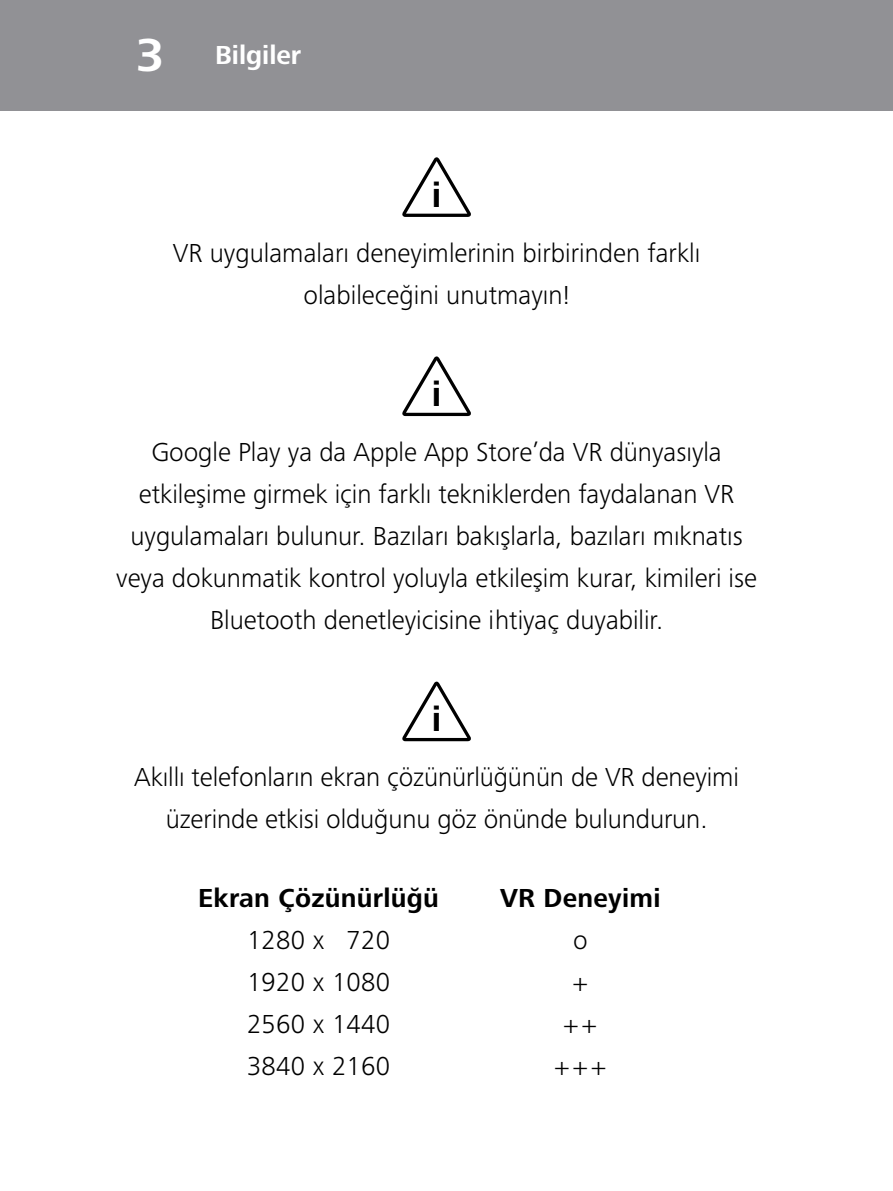
<style>
.page{position:relative;width:893px;height:1191px;background:#fff}
.page>*{position:absolute;margin:0;border:0;box-sizing:border-box;transform-origin:0 0}
.t1{font:700 36px "Zeiss Frutiger Next Pro";color:#000}
.t2{font:300 27px/42px "Zeiss Frutiger Next Pro";color:#000;text-align:center}
.t3{font:700 27px "Zeiss Frutiger Next Pro";letter-spacing:.01em;color:#000}
.t4{font:700 27px "Zeiss Frutiger Next Pro";color:#fff}
.s1{font-size:48px}
.s2{font-weight:700}
.s3{color:#fff}
</style>
<div class="page">
<div style="left:0;top:0;width:893px;height:111px;background:#919195"></div>
<svg style="left:402px;top:157px;width:69px;height:60px"></svg>
<svg style="left:402px;top:356px;width:69px;height:60px"></svg>
<svg style="left:402px;top:681px;width:69px;height:60px"></svg>
<p class="t4" style="left:136px;top:40px;width:167px"><span class="s1">3</span> Bilgiler</p>
<h1 class="t1" style="left:432px;top:174px;width:11px">i</h1>
<p class="t2" style="left:173px;top:232px;width:529px">VR uygulamaları deneyimlerinin birbirinden farklı olabileceğini unutmayın!</p>
<h1 class="t1" style="left:432px;top:373px;width:11px">i</h1>
<p class="t2" style="left:116px;top:431px;width:642px">Google Play ya da Apple App Store’da VR dünyasıyla etkileşime girmek için farklı tekniklerden faydalanan VR uygulamaları bulunur. Bazıları bakışlarla, bazıları mıknatıs veya dokunmatik kontrol yoluyla etkileşim kurar, kimileri ise Bluetooth denetleyicisine ihtiyaç duyabilir.</p>
<h1 class="t1" style="left:432px;top:698px;width:11px">i</h1>
<p class="t2" style="left:134px;top:756px;width:606px">Akıllı telefonların ekran çözünürlüğünün de VR deneyimi üzerinde etkisi olduğunu göz önünde bulundurun.</p>
<p class="t2" style="left:198px;top:876px;width:242px"><span class="s2">Ekran Çözünürlüğü<br></span>1280 x <span class="s3">1</span>720<br>1920 x 1080<br>2560 x 1440<br>3840 x 2160</p>
<p class="t3" style="left:500px;top:882px;width:162px">VR Deneyimi</p>
<p class="t2" style="left:555px;top:918px;width:53px">o<br>+ ++ +++</p>
</div>
